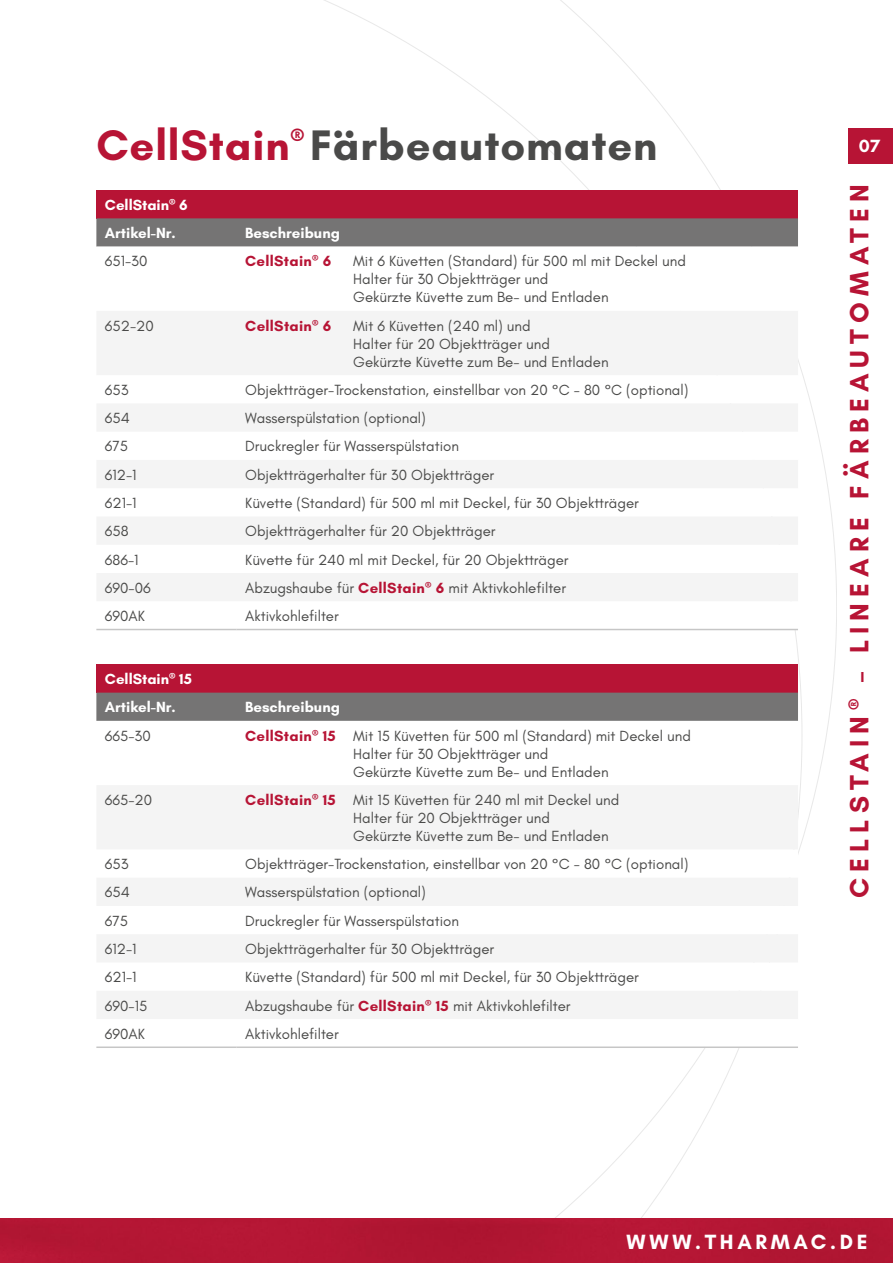
<style>
.page{position:relative;width:893px;height:1263px;background:#fff}
.page>*{position:absolute;margin:0;border:0;box-sizing:border-box;transform-origin:0 0}
.t1{font:700 43.5px "Glacial Indifference";letter-spacing:.02em;color:#4a4a49}
.t2{font:700 43.5px "Glacial Indifference";letter-spacing:.02em;color:#b71435}
.t3{font:700 27px "Glacial Indifference";letter-spacing:.225em;color:#b71435}
.t4{font:700 21px "Glacial Indifference";letter-spacing:.175em;color:#fff}
.t5{font:700 19.2px "Glacial Indifference";color:#b71435}
.t6{font:700 18px "Glacial Indifference";color:#fff}
.t7{font:15px/18px "Glacial Indifference";color:#4a4a49}
.t8{font:700 15px/28.3px "Glacial Indifference";color:#fff}
.t9{font:700 15px "Glacial Indifference";letter-spacing:.02em;color:#b71435}
.s1{font-weight:700;color:#b71435}
</style>
<div class="page">
<div style="left:848px;top:128px;width:45px;height:36px;background:#b71435"></div>
<div style="left:0;top:1218px;width:893px;height:45px;background:#b31633"></div>
<div style="left:96px;top:190px;width:702px;height:28px;background:#b71435"></div>
<svg style="left:96px;top:218px;width:702px;height:29px;background:#787576"></svg>
<svg style="left:97px;top:311px;width:701px;height:290px;fill:#f4f4f4"></svg>
<hr style="left:96px;top:629px;width:141px;height:1px;background:#c6c6c6">
<hr style="left:237px;top:629px;width:561px;height:1px;background:#c6c6c6">
<div style="left:96px;top:664px;width:702px;height:29px;background:#b71435"></div>
<div style="left:96px;top:693px;width:702px;height:28px;background:#757474"></div>
<svg style="left:97px;top:786px;width:701px;height:233px;fill:#f4f4f4"></svg>
<hr style="left:96px;top:1046px;width:141px;height:2px;background:#c6c6c6">
<hr style="left:237px;top:1046px;width:561px;height:2px;background:#c6c6c6">
<h1 class="t2" style="left:96px;top:118px;width:195px">CellStain</h1>
<p class="t5" style="left:291px;top:123px;width:15px">®</p>
<h1 class="t1" style="left:310px;top:118px;width:349px">Färbeautomaten</h1>
<p class="t8" style="left:105px;top:190px;width:84px">CellStain<sup>®</sup> 6<br>Artikel-Nr.</p>
<p class="t8" style="left:245px;top:219px;width:96px">Beschreibung</p>
<p class="t7" style="left:105px;top:253px;width:44px">651-30</p>
<p class="t9" style="left:245px;top:252px;width:88px">CellStain<sup>®</sup> 6</p>
<p class="t7" style="left:353px;top:253px;width:334px">Mit 6 Küvetten (Standard) für 500 ml mit Deckel und<br>Halter für 30 Objektträger und<br>Gekürzte Küvette zum Be- und Entladen</p>
<p class="t7" style="left:105px;top:317px;width:50px">652-20</p>
<p class="t9" style="left:245px;top:316px;width:88px">CellStain<sup>®</sup> 6</p>
<p class="t7" style="left:353px;top:317px;width:257px">Mit 6 Küvetten (240 ml) und<br>Halter für 20 Objektträger und<br>Gekürzte Küvette zum Be- und Entladen</p>
<p class="t7" style="left:105px;top:381px;width:25px">653</p>
<p class="t7" style="left:245px;top:381px;width:445px">Objektträger-Trockenstation, einstellbar von 20 °C - 80 °C (optional)</p>
<p class="t7" style="left:105px;top:409px;width:27px">654</p>
<p class="t7" style="left:245px;top:409px;width:182px">Wasserspülstation (optional)</p>
<p class="t7" style="left:105px;top:438px;width:25px">675</p>
<p class="t7" style="left:245px;top:438px;width:215px">Druckregler für Wasserspülstation</p>
<p class="t7" style="left:105px;top:466px;width:33px">612-1</p>
<p class="t7" style="left:245px;top:466px;width:250px">Objektträgerhalter für 30 Objektträger</p>
<p class="t7" style="left:105px;top:494px;width:33px">621-1</p>
<p class="t7" style="left:245px;top:494px;width:395px">Küvette (Standard) für 500 ml mit Deckel, für 30 Objektträger</p>
<p class="t7" style="left:105px;top:522px;width:25px">658</p>
<p class="t7" style="left:245px;top:522px;width:252px">Objektträgerhalter für 20 Objektträger</p>
<p class="t7" style="left:105px;top:551px;width:35px">686-1</p>
<p class="t7" style="left:245px;top:551px;width:325px">Küvette für 240 ml mit Deckel, für 20 Objektträger</p>
<p class="t7" style="left:105px;top:579px;width:47px">690-06</p>
<p class="t7" style="left:245px;top:579px;width:322px">Abzugshaube für <span class="s1">CellStain</span><sup>®</sup> <span class="s1">6</span> mit Aktivkohlefilter</p>
<p class="t7" style="left:105px;top:607px;width:42px">690AK</p>
<p class="t7" style="left:245px;top:607px;width:95px">Aktivkohlefilter</p>
<p class="t8" style="left:105px;top:665px;width:89px">CellStain<sup>®</sup> 15<br>Artikel-Nr.</p>
<p class="t8" style="left:245px;top:693px;width:96px">Beschreibung</p>
<p class="t7" style="left:105px;top:727px;width:47px">665-30</p>
<p class="t7" style="left:353px;top:727px;width:339px;text-indent:-108px"><span class="s1">CellStain</span><sup>®</sup> <span class="s1">15</span> Mit 15 Küvetten für 500 ml (Standard) mit Deckel und<br>Halter für 30 Objektträger und<br>Gekürzte Küvette zum Be- und Entladen</p>
<p class="t7" style="left:105px;top:791px;width:49px">665-20</p>
<p class="t7" style="left:353px;top:791px;width:268px;text-indent:-108px"><span class="s1">CellStain</span><sup>®</sup> <span class="s1">15</span> Mit 15 Küvetten für 240 ml mit Deckel und<br>Halter für 20 Objektträger und<br>Gekürzte Küvette zum Be- und Entladen</p>
<p class="t7" style="left:105px;top:855px;width:25px">653</p>
<p class="t7" style="left:245px;top:855px;width:445px">Objektträger-Trockenstation, einstellbar von 20 °C - 80 °C (optional)</p>
<p class="t7" style="left:105px;top:884px;width:27px">654</p>
<p class="t7" style="left:245px;top:884px;width:182px">Wasserspülstation (optional)</p>
<p class="t7" style="left:105px;top:912px;width:25px">675</p>
<p class="t7" style="left:245px;top:912px;width:215px">Druckregler für Wasserspülstation</p>
<p class="t7" style="left:105px;top:940px;width:33px">612-1</p>
<p class="t7" style="left:245px;top:940px;width:250px">Objektträgerhalter für 30 Objektträger</p>
<p class="t7" style="left:105px;top:968px;width:33px">621-1</p>
<p class="t7" style="left:245px;top:968px;width:395px">Küvette (Standard) für 500 ml mit Deckel, für 30 Objektträger</p>
<p class="t7" style="left:105px;top:997px;width:44px">690-15</p>
<p class="t7" style="left:245px;top:997px;width:327px">Abzugshaube für <span class="s1">CellStain</span><sup>®</sup> <span class="s1">15</span> mit Aktivkohlefilter</p>
<p class="t7" style="left:105px;top:1025px;width:42px">690AK</p>
<p class="t7" style="left:245px;top:1025px;width:95px">Aktivkohlefilter</p>
<p class="t6" style="left:859px;top:134px;width:23px">07</p>
<h2 class="t3" style="left:843px;top:898px;width:715px;rotate:-90deg">CELLSTAIN <sup>®</sup> – LINEARE FÄRBEAUTOMATEN</h2>
<h3 class="t4" style="left:627px;top:1229px;width:242px">WWW.THARMAC.DE</h3>
</div>
